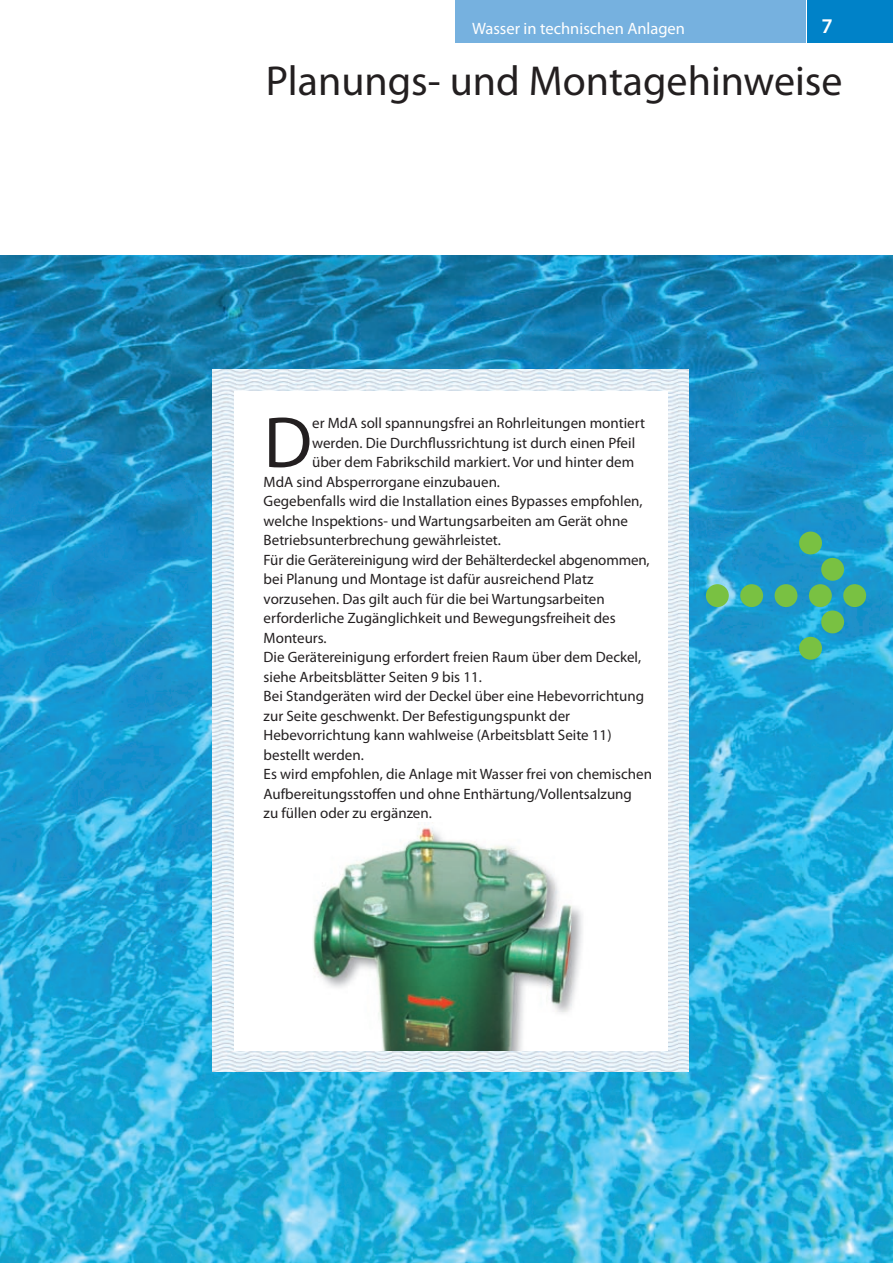
<style>
.page{position:relative;width:893px;height:1263px;background:#fff}
.page>*{position:absolute;margin:0;border:0;box-sizing:border-box;transform-origin:0 0}
.t1{font:72.9px "Myriad Pro";color:#231f20}
.t2{font:42px "Myriad Pro";color:#231f20}
.t3{font:600 21px "Myriad Pro";color:#fff}
.t4{font:16.5px "Myriad Pro";color:#fff}
.t5{font:15px "Myriad Pro";color:#231f20}
</style>
<div class="page">
<img style="left:0;top:255px;width:893px;height:1008px">
<div style="left:808px;top:0;width:85px;height:43px;background:#0082c8"></div>
<div style="left:455px;top:0;width:351px;height:43px;background:#76b1df"></div>
<img style="left:213px;top:370px;width:476px;height:701px">
<div style="left:234px;top:391px;width:434px;height:659px;background:#fff"></div>
<div style="left:706px;top:584px;width:23px;height:23px;background:#79c142;border-radius:50%"></div>
<div style="left:740px;top:584px;width:23px;height:23px;background:#79c142;border-radius:50%"></div>
<div style="left:775px;top:584px;width:22px;height:23px;background:#79c142;border-radius:50%"></div>
<div style="left:809px;top:584px;width:23px;height:23px;background:#79c142;border-radius:50%"></div>
<div style="left:843px;top:584px;width:23px;height:23px;background:#79c142;border-radius:50%"></div>
<svg style="left:798px;top:609px;width:47px;height:52px;background:#3eb2aa"></svg>
<svg style="left:798px;top:530px;width:47px;height:52px;background:#3aa5a0"></svg>
<img style="left:313px;top:824px;width:270px;height:226px">
<p class="t4" style="left:472px;top:18px;width:215px">Wasser in technischen Anlagen</p>
<h3 class="t3" style="left:821px;top:12px;width:13px">7</h3>
<h2 class="t2" style="left:266px;top:55px;width:578px">Planungs- und Montagehinweise</h2>
<h1 class="t1" style="left:264px;top:398px;width:50px">D</h1>
<p class="t5" style="left:312px;top:414px;width:334px">er MdA soll spannungsfrei an Rohrleitungen montiert</p>
<p class="t5" style="left:312px;top:433px;width:325px">werden. Die Durchflussrichtung ist durch einen Pfeil</p>
<p class="t5" style="left:312px;top:453px;width:324px">über dem Fabrikschild markiert. Vor und hinter dem</p>
<p class="t5" style="left:264px;top:472px;width:238px">MdA sind Absperrorgane einzubauen.</p>
<p class="t5" style="left:264px;top:492px;width:380px">Gegebenfalls wird die Installation eines Bypasses empfohlen,</p>
<p class="t5" style="left:264px;top:511px;width:366px">welche Inspektions- und Wartungsarbeiten am Gerät ohne</p>
<p class="t5" style="left:264px;top:531px;width:239px">Betriebsunterbrechung gewährleistet.</p>
<p class="t5" style="left:264px;top:550px;width:388px">Für die Gerätereinigung wird der Behälterdeckel abgenommen,</p>
<p class="t5" style="left:264px;top:570px;width:331px">bei Planung und Montage ist dafür ausreichend Platz</p>
<p class="t5" style="left:264px;top:589px;width:343px">vorzusehen. Das gilt auch für die bei Wartungsarbeiten</p>
<p class="t5" style="left:264px;top:609px;width:354px">erforderliche Zugänglichkeit und Bewegungsfreiheit des</p>
<p class="t5" style="left:264px;top:628px;width:65px">Monteurs.</p>
<p class="t5" style="left:264px;top:648px;width:379px">Die Gerätereinigung erfordert freien Raum über dem Deckel,</p>
<p class="t5" style="left:264px;top:667px;width:220px">siehe Arbeitsblätter Seiten 9 bis 11.</p>
<p class="t5" style="left:264px;top:687px;width:382px">Bei Standgeräten wird der Deckel über eine Hebevorrichtung</p>
<p class="t5" style="left:264px;top:706px;width:308px">zur Seite geschwenkt. Der Befestigungspunkt der</p>
<p class="t5" style="left:264px;top:726px;width:349px">Hebevorrichtung kann wahlweise (Arbeitsblatt Seite 11)</p>
<p class="t5" style="left:264px;top:745px;width:102px">bestellt werden.</p>
<p class="t5" style="left:264px;top:765px;width:390px">Es wird empfohlen, die Anlage mit Wasser frei von chemischen</p>
<p class="t5" style="left:264px;top:784px;width:370px">Aufbereitungsstoffen und ohne Enthärtung/Vollentsalzung</p>
<p class="t5" style="left:264px;top:804px;width:170px">zu füllen oder zu ergänzen.</p>
</div>
